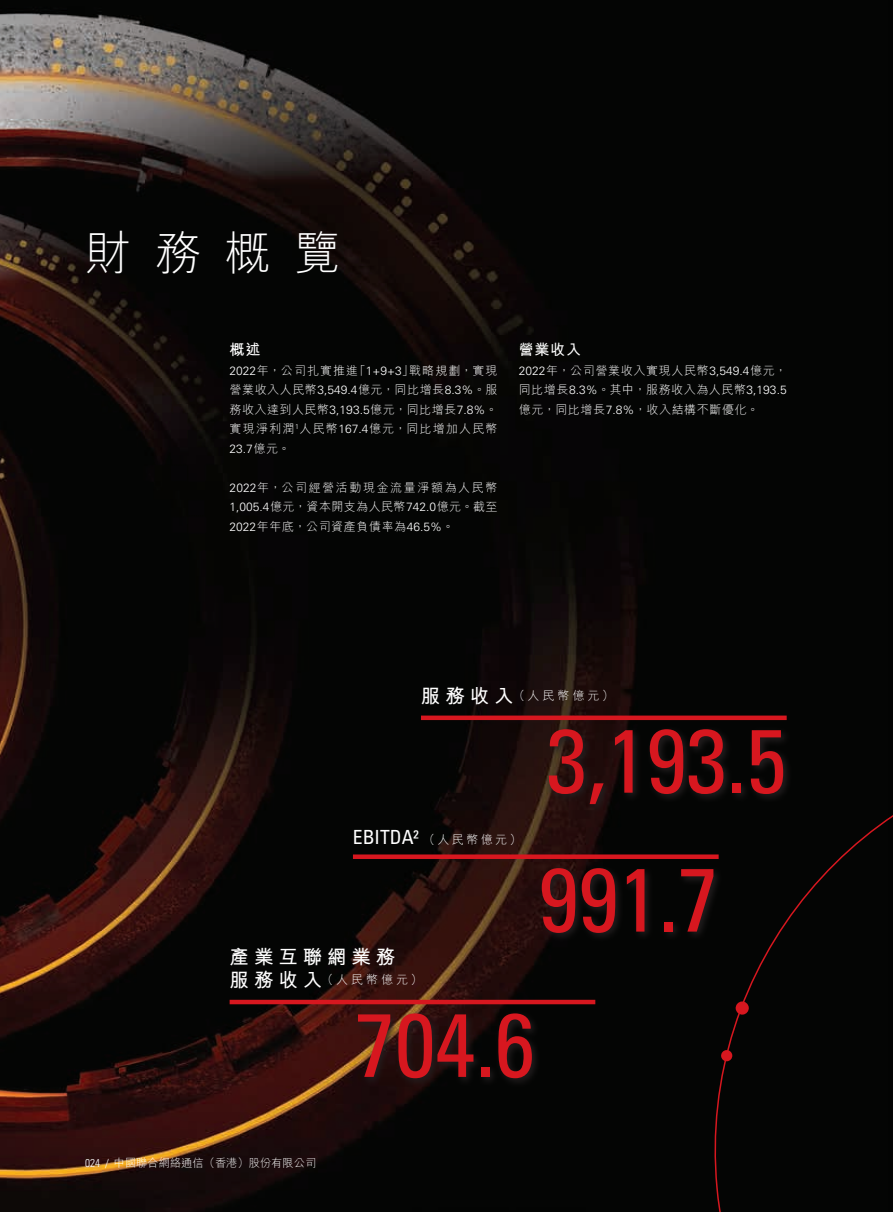
<style>
.page{position:relative;width:893px;height:1212px;background:#fff}
.page>*{position:absolute;margin:0;border:0;box-sizing:border-box;transform-origin:0 0}
.t1{font:condensed 90px "Univers LT Std";color:#d7171f}
.t2{font:300 46.5px "M Hei HK";color:#fff}
.t3{font:condensed 19.5px "Univers LT Std";color:#fff}
.t4{font:700 19.5px "M Hei HK";letter-spacing:.25em;color:#fff}
.t5{font:700 15px "M Hei HK";letter-spacing:.05em;color:#fff}
.t6{font:300 12px/19.5px "M Hei HK";letter-spacing:.05em;color:#fff;text-align:justify}
.t7{font:300 12px "Univers LT Std";color:#fff}
.t8{font:300 11.25px "M Hei HK";color:#fff}
.s1{font-family:"Univers LT Std"}
.s2{font-family:"M Hei HK"}
.s3{font-weight:700;font-size:19.5px}
.s4{font-family:"M Hei HK";font-weight:300;font-stretch:normal;font-size:12px}
.s5{font-family:"Univers LT Std";font-stretch:condensed}
</style>
<div class="page">
<img style="left:0;top:0;width:893px;height:1212px">
<div style="left:697px;top:728px;width:196px;height:484px;background:#040504"></div>
<div style="left:735px;top:1001px;width:14px;height:14px;background:#d7171f;border-radius:50%"></div>
<div style="left:721px;top:1050px;width:12px;height:11px;background:#d7171f;border-radius:50%"></div>
<svg style="left:545px;top:725px;width:248px;height:89px;background:#120d0c"></svg>
<div style="left:421px;top:715px;width:366px;height:5px;background:#d7171f"></div>
<svg style="left:538px;top:864px;width:185px;height:78px;background:#0f0c0b"></svg>
<div style="left:353px;top:854px;width:366px;height:5px;background:#d7171f"></div>
<svg style="left:354px;top:1009px;width:188px;height:79px;background:#20120f"></svg>
<hr style="left:230px;top:1000px;width:365px;height:4px;background:#d7171f">
<h2 class="t2" style="left:85px;top:220px;width:257px">財務概覽</h2>
<p class="t5" style="left:230px;top:339px;width:32px">概述</p>
<p class="t6" style="left:230px;top:360px;width:269px"><span class="s1">2022</span>年，公司扎實推進「<span class="s1">1+9+3</span>」戰略規劃，實現營業收入人民幣<span class="s1">3,549.4</span>億元，同比增長<span class="s1">8.3%</span>。服務收入達到人民幣<span class="s1">3,193.5</span>億元，同比增長<span class="s1">7.8%</span>。實現淨利潤<sup>1</sup>人民幣<span class="s1">167.4</span>億元，同比增加人民幣</p>
<p class="t7" style="left:230px;top:441px;width:62px">23.7<span class="s2">億元。</span></p>
<p class="t6" style="left:230px;top:477px;width:269px"><span class="s1">2022</span>年，公司經營活動現金流量淨額為人民幣<span class="s1">1,005.4</span>億元，資本開支為人民幣<span class="s1">742.0</span>億元。截至<span class="s1">2022</span>年年底，公司資產負債率為<span class="s1">46.5%</span>。</p>
<p class="t5" style="left:519px;top:339px;width:64px">營業收入</p>
<p class="t6" style="left:519px;top:360px;width:269px"><span class="s1">2022</span>年，公司營業收入實現人民幣<span class="s1">3,549.4</span>億元，同比增長<span class="s1">8.3%</span>。其中，服務收入為人民幣<span class="s1">3,193.5</span>億元，同比增長<span class="s1">7.8%</span>，收入結構不斷優化。</p>
<p class="t6" style="left:421px;top:685px;width:194px"><span class="s3">服務收入</span>（人民幣億元）</p>
<h1 class="t1" style="left:547px;top:704px;width:241px">3,193.5</h1>
<h3 class="t3" style="left:353px;top:825px;width:170px">EBITDA2 <span class="s4">（人民幣億元）</span></h3>
<h3 class="t4" style="left:230px;top:943px;width:167px">產業互聯網業務</h3>
<p class="t6" style="left:230px;top:969px;width:194px"><span class="s3">服務收入</span>（人民幣億元）</p>
<h1 class="t1" style="left:539px;top:842px;width:181px">991.7</h1>
<h1 class="t1" style="left:355px;top:988px;width:181px">704.6</h1>
<p class="t8" style="left:85px;top:1155px;width:233px"><span class="s5">024 /</span> 中國聯合網絡通信（香港）股份有限公司</p>
</div>
